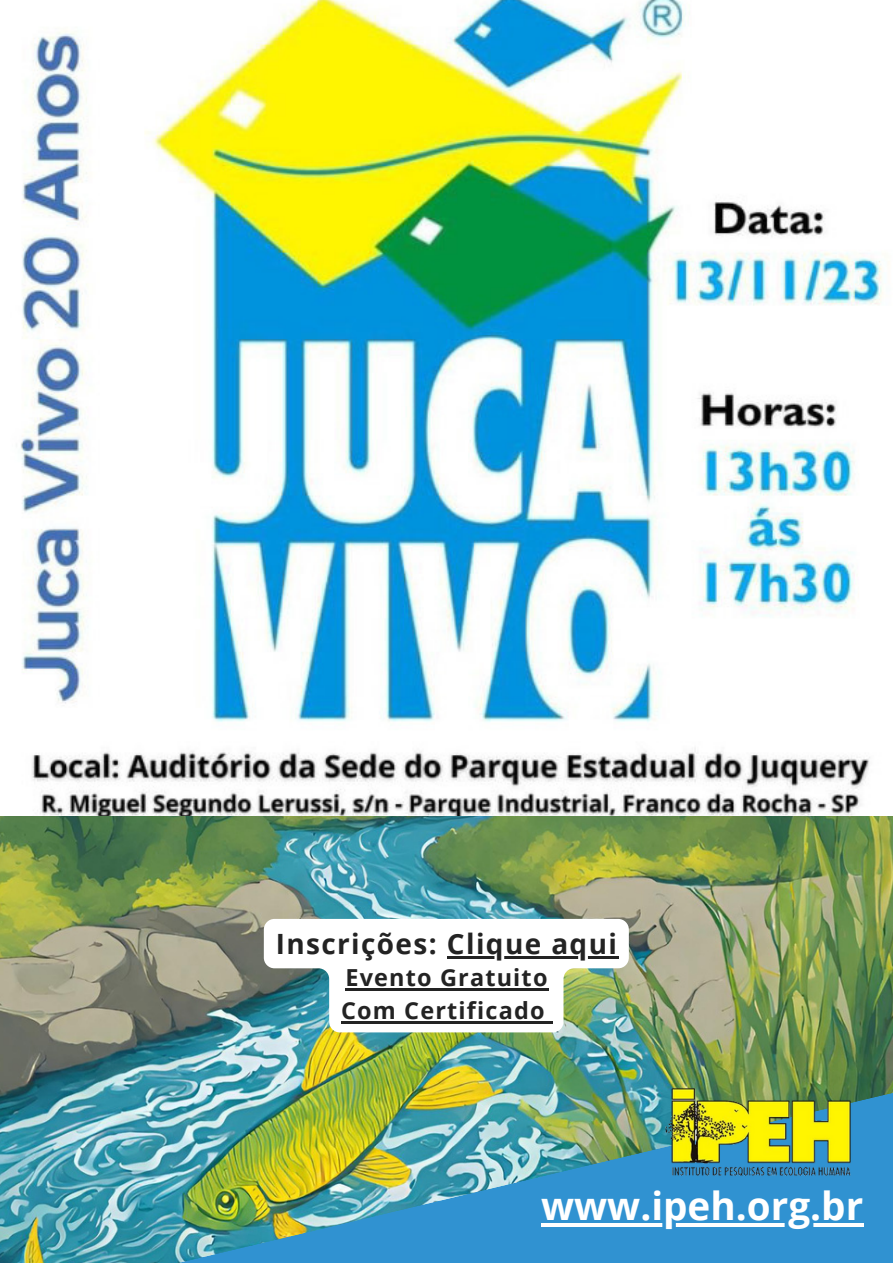
<style>
.page{position:relative;width:893px;height:1264px;background:#fff}
.page>*{position:absolute;margin:0;border:0;box-sizing:border-box;transform-origin:0 0}
.t1{font:700 38.7px "Open Sans";color:#fff}
.t2{font:700 27.9px "Open Sans";letter-spacing:.05em;color:#232323}
.t3{font:700 23.4px "Open Sans";letter-spacing:.05em;color:#232323}
</style>
<div class="page">
<img style="left:20px;top:0;width:863px;height:816px">
<img style="left:0;top:816px;width:892px;height:446px">
<img style="left:70px;top:1074px;width:822px;height:188px">
<img style="left:664px;top:1036px;width:192px;height:192px">
<svg style="left:264px;top:918px;width:364px;height:114px"></svg>
<hr style="left:541px;top:1223px;width:322px;height:3px;background:#fff">
<p class="t2" style="left:276px;top:923px;width:343px">Inscrições: Clique aqui</p>
<p class="t3" style="left:345px;top:961px;width:204px">Evento Gratuito</p>
<p class="t3" style="left:341px;top:993px;width:205px">Com Certificado</p>
<p class="t1" style="left:541px;top:1178px;width:323px">www.ipeh.org.br</p>
</div>
